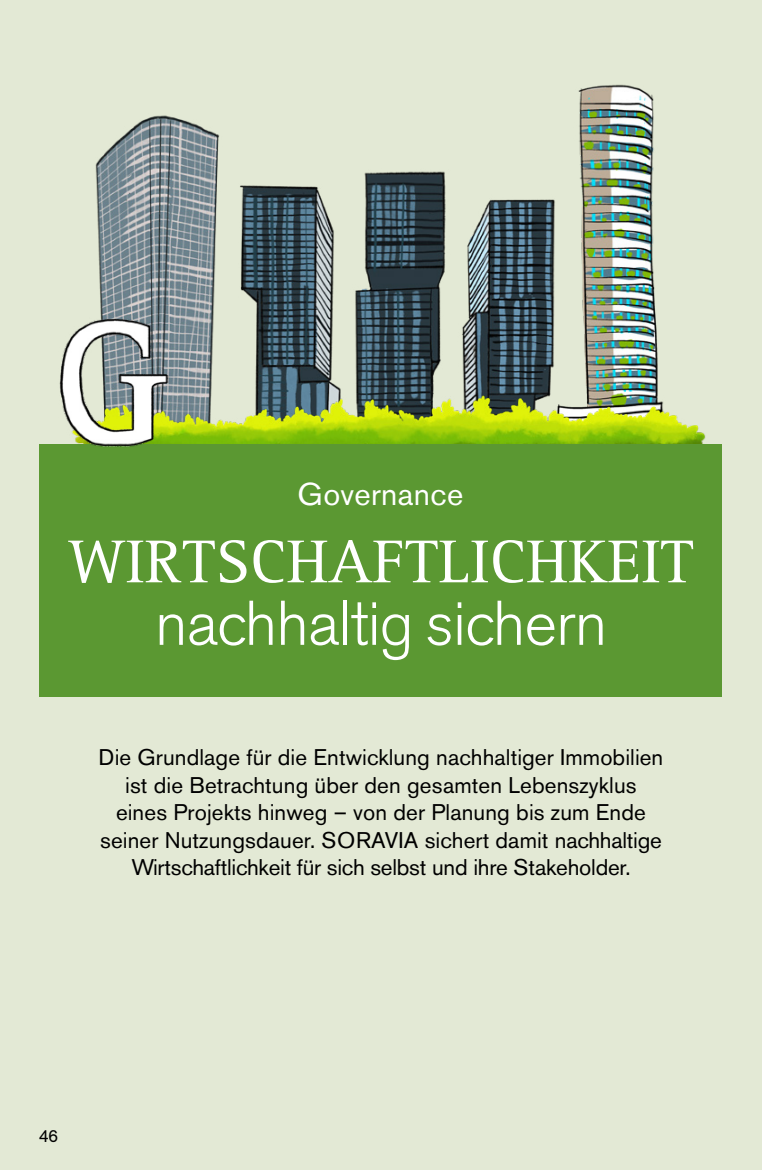
<style>
.page{position:relative;width:762px;height:1170px;background:#fff}
.page>*{position:absolute;margin:0;border:0;box-sizing:border-box;transform-origin:0 0}
.t1{font:62.5px "Rotis Serif Std";letter-spacing:.01em;color:#fff}
.t2{font:300 62.5px "Akzidenz Grotesk BE";letter-spacing:-.015em;color:#fff}
.t3{font:31.25px "Akzidenz Grotesk BE";letter-spacing:.01em;color:#fff}
.t4{font:22.5px/27.5px "Akzidenz Grotesk BE";letter-spacing:.005em;color:#000;text-align:center}
.t5{font:17.5px "Akzidenz Grotesk BE";color:#000}
</style>
<div class="page">
<div style="left:0;top:0;width:762px;height:1169px;background:#e3e9d5"></div>
<img style="left:578px;top:84px;width:68px;height:8px">
<img style="left:39px;top:92px;width:667px;height:434px">
<div style="left:40px;top:444px;width:682px;height:253px;background:#5b9832"></div>
<img style="left:45px;top:310px;width:154px;height:137px">
<h2 class="t3" style="left:298px;top:475px;width:167px">Governance</h2>
<h1 class="t1" style="left:68px;top:526px;width:626px">WIRTSCHAFTLICHKEIT</h1>
<h1 class="t2" style="left:155px;top:588px;width:454px">nachhaltig sichern</h1>
<p class="t4" style="left:99px;top:743px;width:566px">Die Grundlage für die Entwicklung nachhaltiger Immobilien ist die Betrachtung über den gesamten Lebenszyklus eines Projekts hinweg – von der Planung bis zum Ende seiner Nutzungsdauer. SORAVIA sichert damit nachhaltige Wirtschaftlichkeit für sich selbst und ihre Stakeholder.</p>
<p class="t5" style="left:39px;top:1124px;width:21px">46</p>
</div>
